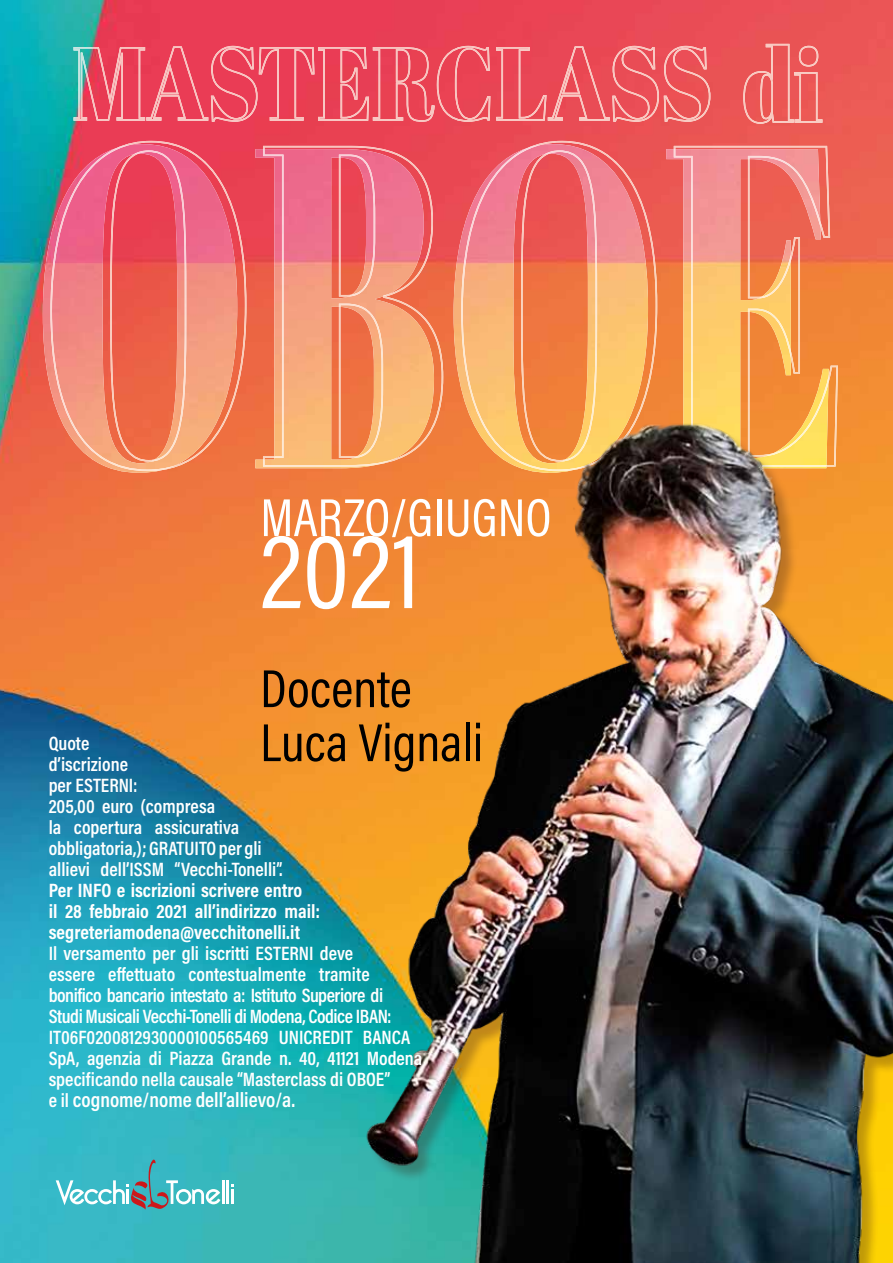
<style>
.page{position:relative;width:893px;height:1263px;background:#fff}
.page>*{position:absolute;margin:0;border:0;box-sizing:border-box;transform-origin:0 0}
.t1{font:108px "Acumin Pro Cond";color:#fff}
.t2{font:54px/54px "Acumin Pro Cond";color:#000}
.t3{font:54px "Acumin Pro Cond";color:#fff}
.t4{font:600 21px "Acumin Pro Cond";color:#fff}
.t5{font:600 19.5px/21px "Acumin Pro Cond";color:#fff}
.t6{font:700 19.5px/21px "Acumin Pro Cond";color:#fff}
.s1{font-size:19.5px}
</style>
<div class="page">
<img style="left:0;top:0;width:893px;height:1263px">
<img style="left:43px;top:144px;width:194px;height:329px">
<img style="left:255px;top:149px;width:53px;height:319px">
<img style="left:454px;top:144px;width:73px;height:218px">
<img style="left:666px;top:149px;width:8px;height:213px">
<img style="left:74px;top:46px;width:134px;height:75px">
<img style="left:211px;top:46px;width:103px;height:76px">
<img style="left:318px;top:47px;width:51px;height:74px">
<img style="left:373px;top:47px;width:62px;height:75px">
<img style="left:437px;top:46px;width:53px;height:76px">
<img style="left:496px;top:46px;width:114px;height:75px">
<img style="left:612px;top:46px;width:47px;height:76px">
<img style="left:664px;top:46px;width:46px;height:76px">
<img style="left:743px;top:44px;width:51px;height:80px">
<img style="left:794px;top:46px;width:28px;height:77px">
<img style="left:116px;top:141px;width:130px;height:329px">
<img style="left:50px;top:145px;width:125px;height:326px">
<img style="left:110px;top:154px;width:44px;height:308px">
<img style="left:134px;top:150px;width:52px;height:311px">
<img style="left:263px;top:146px;width:180px;height:216px">
<img style="left:263px;top:149px;width:131px;height:318px">
<img style="left:339px;top:304px;width:44px;height:58px">
<img style="left:339px;top:296px;width:13px;height:1px">
<img style="left:339px;top:155px;width:36px;height:141px">
<img style="left:527px;top:141px;width:130px;height:221px">
<img style="left:461px;top:145px;width:125px;height:217px">
<img style="left:521px;top:154px;width:23px;height:208px">
<img style="left:544px;top:150px;width:53px;height:212px">
<img style="left:674px;top:146px;width:164px;height:216px">
<img style="left:674px;top:149px;width:155px;height:213px">
<img style="left:308px;top:362px;width:585px;height:901px">
<hr style="left:222px;top:1180px;width:2px;height:24px;background:#fff">
<hr style="left:226px;top:1180px;width:3px;height:24px;background:#fff">
<hr style="left:231px;top:1189px;width:3px;height:15px;background:#fff">
<svg style="left:56px;top:1159px;width:164px;height:50px"></svg>
<h2 class="t3" style="left:260px;top:483px;width:293px">MARZO/GIUGNO</h2>
<h1 class="t1" style="left:260px;top:501px;width:161px">2021</h1>
<h2 class="t2" style="left:260px;top:660px;width:224px">Docente<br>Luca Vignali</h2>
<p class="t5" style="left:49px;top:732px;width:235px">Quote<br>d’iscrizione<br>per ESTERNI:<br>205,00 euro (compresa<br>la copertura assicurativa obbligatoria,); GRATUITO per gli allievi dell’ISSM “Vecchi-Tonelli”.</p>
<p class="t6" style="left:49px;top:879px;width:273px">Per INFO e iscrizioni scrivere entro<br>il 28 febbraio 2021 all’indirizzo mail: segreteriamodena@vecchitonelli.it</p>
<p class="t5" style="left:49px;top:942px;width:375px">Il versamento per gli iscritti ESTERNI deve<br>essere effettuato contestualmente tramite bonifico bancario intestato a: Istituto Superiore di Studi Musicali Vecchi-Tonelli di Modena, Codice IBAN:<br>IT06F0200812930000100565469 UNICREDIT BANCA SpA, agenzia di Piazza Grande n. 40, 41121 Modena specificando nella causale “Masterclass di OBOE”</p>
<p class="t4" style="left:49px;top:1086px;width:248px"><span class="s1">e il</span> cognome/nome dell’allievo/a.</p>
</div>
